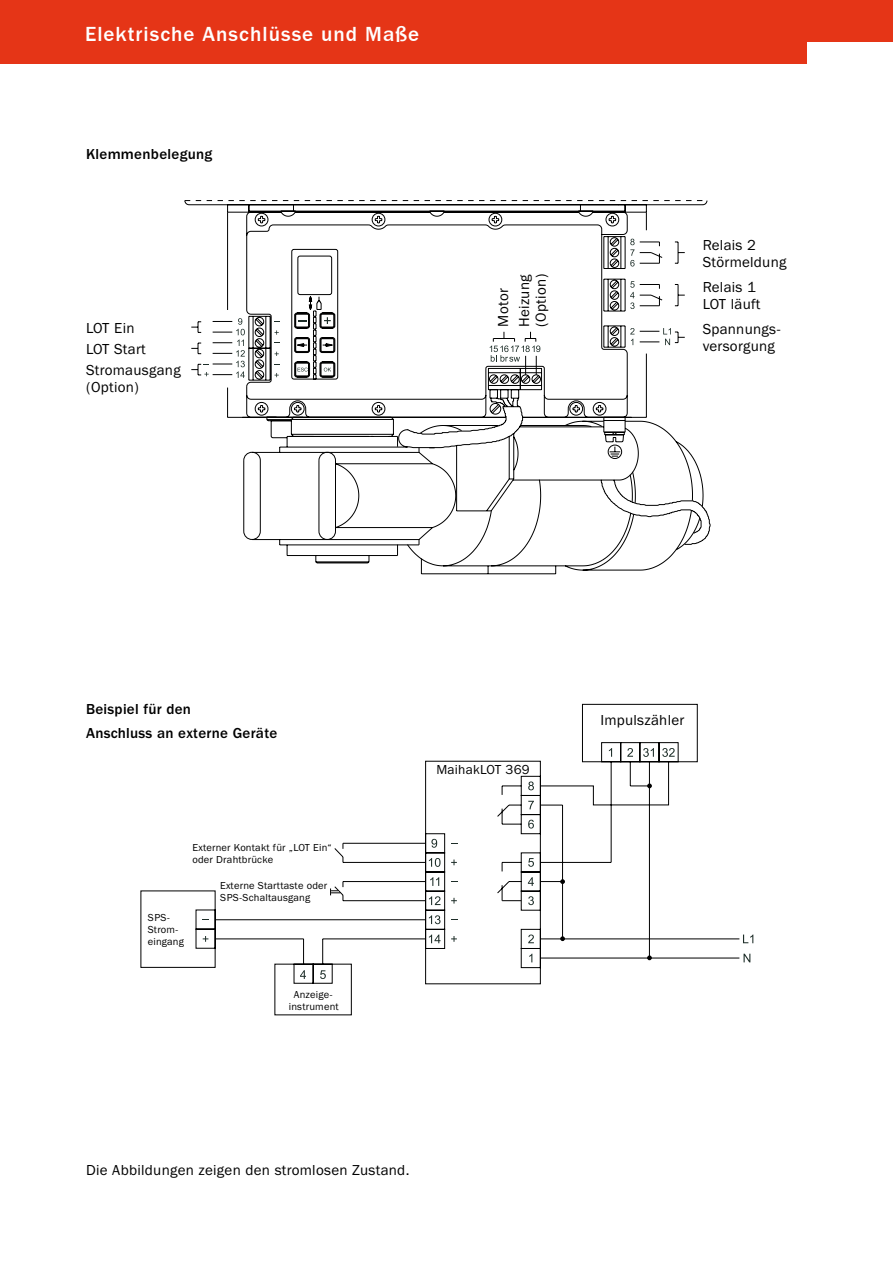
<style>
.page{position:relative;width:893px;height:1263px;background:#fff}
.page>*{position:absolute;margin:0;border:0;box-sizing:border-box;transform-origin:0 0}
.t1{font:500 21px "SICK Franklin";letter-spacing:.05em;color:#fff}
.t2{font:15px/16.8px "SICK Franklin";letter-spacing:.02em;color:#000}
.t3{font:500 15px/24px "SICK Franklin";letter-spacing:.02em;color:#000}
.t4{font:13.5px "SICK Franklin";letter-spacing:.02em;color:#000}
.t5{font:10.5px/12px "SICK Franklin";letter-spacing:.02em;color:#000}
</style>
<div class="page">
<div style="left:0;top:0;width:893px;height:64px;background:#e53517"></div>
<div style="left:808px;top:43px;width:85px;height:59px;background:#fff"></div>
<svg style="left:185px;top:200px;width:518px;height:374px"></svg>
<svg style="left:651px;top:239px;width:34px;height:123px"></svg>
<svg style="left:191px;top:212px;width:460px;height:247px"></svg>
<svg style="left:255px;top:213px;width:364px;height:202px"></svg>
<svg style="left:425px;top:704px;width:315px;height:280px"></svg>
<svg style="left:647px;top:783px;width:5px;height:5px"></svg>
<svg style="left:141px;top:843px;width:285px;height:172px"></svg>
<svg style="left:743px;top:934px;width:10px;height:9px"></svg>
<svg style="left:744px;top:954px;width:6px;height:8px"></svg>
<svg style="left:330px;top:888px;width:10px;height:7px"></svg>
<svg style="left:627px;top:748px;width:6px;height:9px"></svg>
<svg style="left:609px;top:748px;width:3px;height:9px"></svg>
<svg style="left:643px;top:748px;width:11px;height:9px"></svg>
<svg style="left:662px;top:748px;width:13px;height:9px"></svg>
<svg style="left:502px;top:900px;width:19px;height:1px"></svg>
<hr style="left:540px;top:939px;width:199px;height:1px;background:#000">
<svg style="left:528px;top:820px;width:6px;height:8px"></svg>
<svg style="left:528px;top:801px;width:6px;height:8px"></svg>
<svg style="left:528px;top:781px;width:6px;height:9px"></svg>
<svg style="left:528px;top:858px;width:6px;height:9px"></svg>
<svg style="left:529px;top:954px;width:3px;height:8px"></svg>
<svg style="left:528px;top:877px;width:6px;height:9px"></svg>
<svg style="left:528px;top:896px;width:6px;height:9px"></svg>
<svg style="left:528px;top:934px;width:6px;height:9px"></svg>
<svg style="left:429px;top:934px;width:11px;height:9px"></svg>
<svg style="left:429px;top:915px;width:11px;height:9px"></svg>
<svg style="left:429px;top:896px;width:11px;height:9px"></svg>
<svg style="left:430px;top:877px;width:9px;height:9px"></svg>
<svg style="left:429px;top:858px;width:11px;height:9px"></svg>
<svg style="left:431px;top:839px;width:6px;height:9px"></svg>
<svg style="left:320px;top:970px;width:6px;height:9px"></svg>
<svg style="left:300px;top:970px;width:6px;height:9px"></svg>
<svg style="left:647px;top:955px;width:5px;height:5px"></svg>
<svg style="left:560px;top:936px;width:5px;height:5px"></svg>
<svg style="left:540px;top:879px;width:25px;height:5px"></svg>
<svg style="left:203px;top:936px;width:5px;height:6px"></svg>
<svg style="left:451px;top:936px;width:6px;height:6px"></svg>
<svg style="left:451px;top:898px;width:6px;height:5px"></svg>
<svg style="left:451px;top:859px;width:6px;height:6px"></svg>
<h1 class="t1" style="left:85px;top:21px;width:336px">Elektrische Anschlüsse und Maße</h1>
<p class="t3" style="left:86px;top:142px;width:128px">Klemmenbelegung</p>
<p class="t2" style="left:86px;top:317px;width:96px;line-height:21px">LOT Ein<br>LOT Start<br>Stromausgang</p>
<p class="t2" style="left:86px;top:378px;width:54px">(Option)</p>
<p class="t2" style="left:493px;top:327px;width:54px;line-height:21px;rotate:-90deg">Motor<br>Heizung</p>
<p class="t2" style="left:533px;top:327px;width:54px;rotate:-90deg">(Option)</p>
<p class="t2" style="left:703px;top:237px;width:85px">Relais 2<br>Störmeldung</p>
<p class="t2" style="left:703px;top:279px;width:59px">Relais 1<br>LOT läuft</p>
<p class="t2" style="left:703px;top:321px;width:79px">Spannungs&shy;versorgung</p>
<p class="t3" style="left:86px;top:697px;width:193px">Beispiel für den<br>Anschluss an externe Geräte</p>
<p class="t5" style="left:192px;top:841px;width:141px">Externer Kontakt für „LOT Ein“ oder Drahtbrücke</p>
<p class="t5" style="left:148px;top:912px;width:38px">SPS-<br>Strom&shy;eingang</p>
<p class="t5" style="left:220px;top:880px;width:109px">Externe Starttaste oder<br>SPS-Schaltausgang</p>
<p class="t5" style="left:289px;top:988px;width:51px;text-align:center">Anzeige&shy;instrument</p>
<p class="t4" style="left:436px;top:761px;width:95px">MaihakLOT 369</p>
<p class="t2" style="left:86px;top:1161px;width:325px">Die Abbildungen zeigen den stromlosen Zustand.</p>
<p class="t2" style="left:600px;top:712px;width:86px">Impulszähler</p>
</div>
